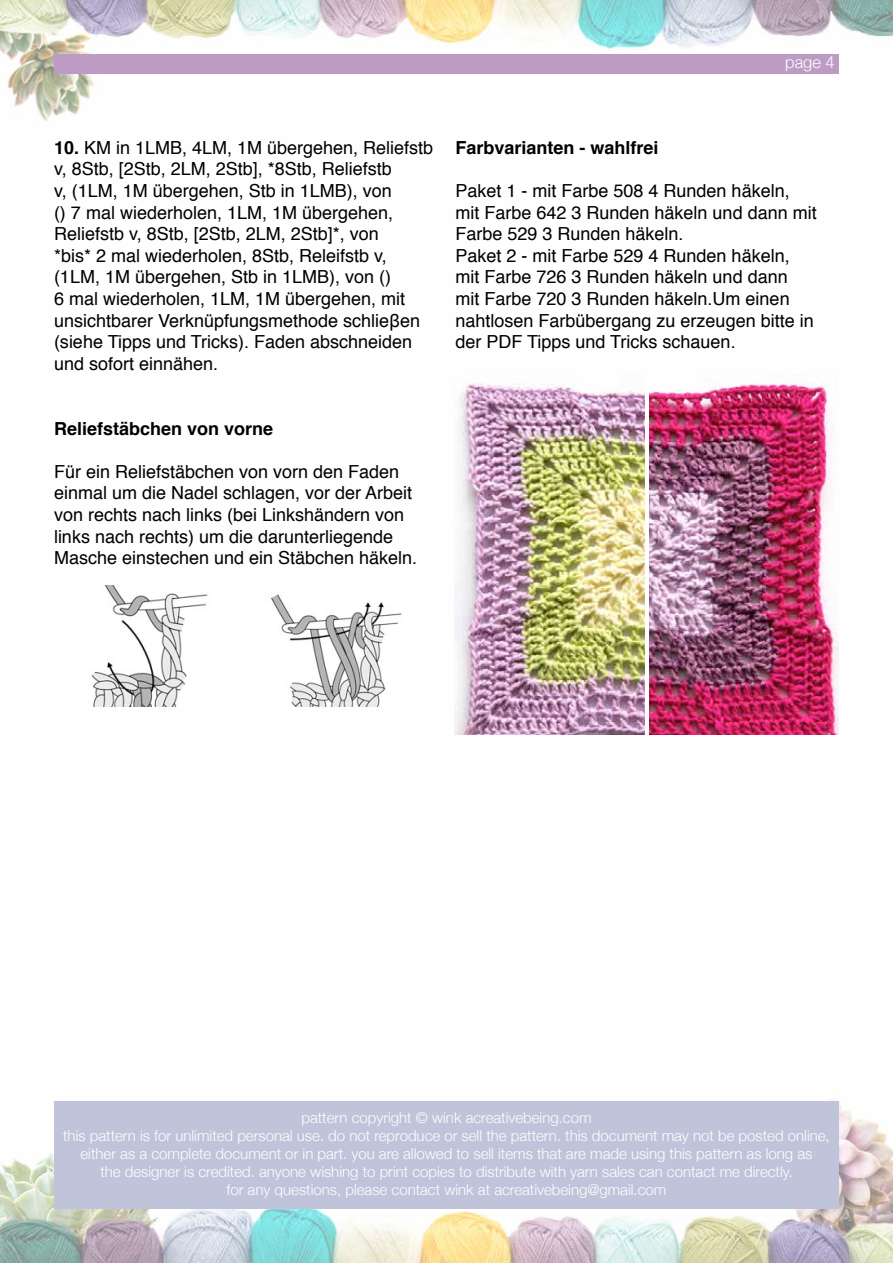
<style>
.page{position:relative;width:893px;height:1263px;background:#fff}
.page>*{position:absolute;margin:0;border:0;box-sizing:border-box;transform-origin:0 0}
.t1{font:18px/21.6px "Helvetica";color:#000}
.t2{font:700 18px "Helvetica";color:#000}
.t3{font:300 16.5px "Helvetica Neue";color:#fff}
.t4{font:300 15px/18px "Helvetica Neue";color:#fff;text-align:center}
.s1{font-weight:700}
</style>
<div class="page">
<img style="left:0;top:0;width:893px;height:1263px">
<div style="left:54px;top:1101px;width:785px;height:108px;background:#bfc4da"></div>
<div style="left:54px;top:54px;width:785px;height:20px;background:#bd9bc5"></div>
<img style="left:455px;top:374px;width:189px;height:360px">
<img style="left:650px;top:374px;width:189px;height:360px">
<img style="left:69px;top:585px;width:162px;height:121px">
<img style="left:260px;top:585px;width:162px;height:121px">
<p class="t3" style="left:785px;top:49px;width:51px">page 4</p>
<p class="t1" style="left:54px;top:137px;width:381px"><span class="s1">10.</span> KM in 1LMB, 4LM, 1M übergehen, Reliefstb v, 8Stb, [2Stb, 2LM, 2Stb], *8Stb, Reliefstb<br>v, (1LM, 1M übergehen, Stb in 1LMB), von<br>() 7 mal wiederholen, 1LM, 1M übergehen, Reliefstb v, 8Stb, [2Stb, 2LM, 2Stb]*, von<br>*bis* 2 mal wiederholen, 8Stb, Releifstb v, (1LM, 1M übergehen, Stb in 1LMB), von ()<br>6 mal wiederholen, 1LM, 1M übergehen, mit unsichtbarer Verknüpfungsmethode schlieβen (siehe Tipps und Tricks). Faden abschneiden und sofort einnähen.</p>
<p class="t2" style="left:54px;top:414px;width:221px">Reliefstäbchen von vorne</p>
<p class="t1" style="left:54px;top:461px;width:365px">Für ein Reliefstäbchen von vorn den Faden einmal um die Nadel schlagen, vor der Arbeit von rechts nach links (bei Linkshändern von links nach rechts) um die darunterliegende Masche einstechen und ein Stäbchen häkeln.</p>
<p class="t2" style="left:455px;top:133px;width:205px">Farbvarianten - wahlfrei</p>
<p class="t1" style="left:455px;top:180px;width:363px">Paket 1 - mit Farbe 508 4 Runden häkeln, mit Farbe 642 3 Runden häkeln und dann mit Farbe 529 3 Runden häkeln.<br>Paket 2 - mit Farbe 529 4 Runden häkeln, mit Farbe 726 3 Runden häkeln und dann<br>mit Farbe 720 3 Runden häkeln.Um einen nahtlosen Farbübergang zu erzeugen bitte in der PDF Tipps und Tricks schauen.</p>
<p class="t4" style="left:63px;top:1107px;width:768px">pattern copyright © wink acreativebeing.com<br>this pattern is for unlimited personal use. do not reproduce or sell the pattern. this document may not be posted online, either as a complete document or in part. you are allowed to sell items that are made using this pattern as long as<br>the designer is credited. anyone wishing to print copies to distribute with yarn sales can contact me directly.<br>for any questions, please contact wink at acreativebeing@gmail.com</p>
</div>
